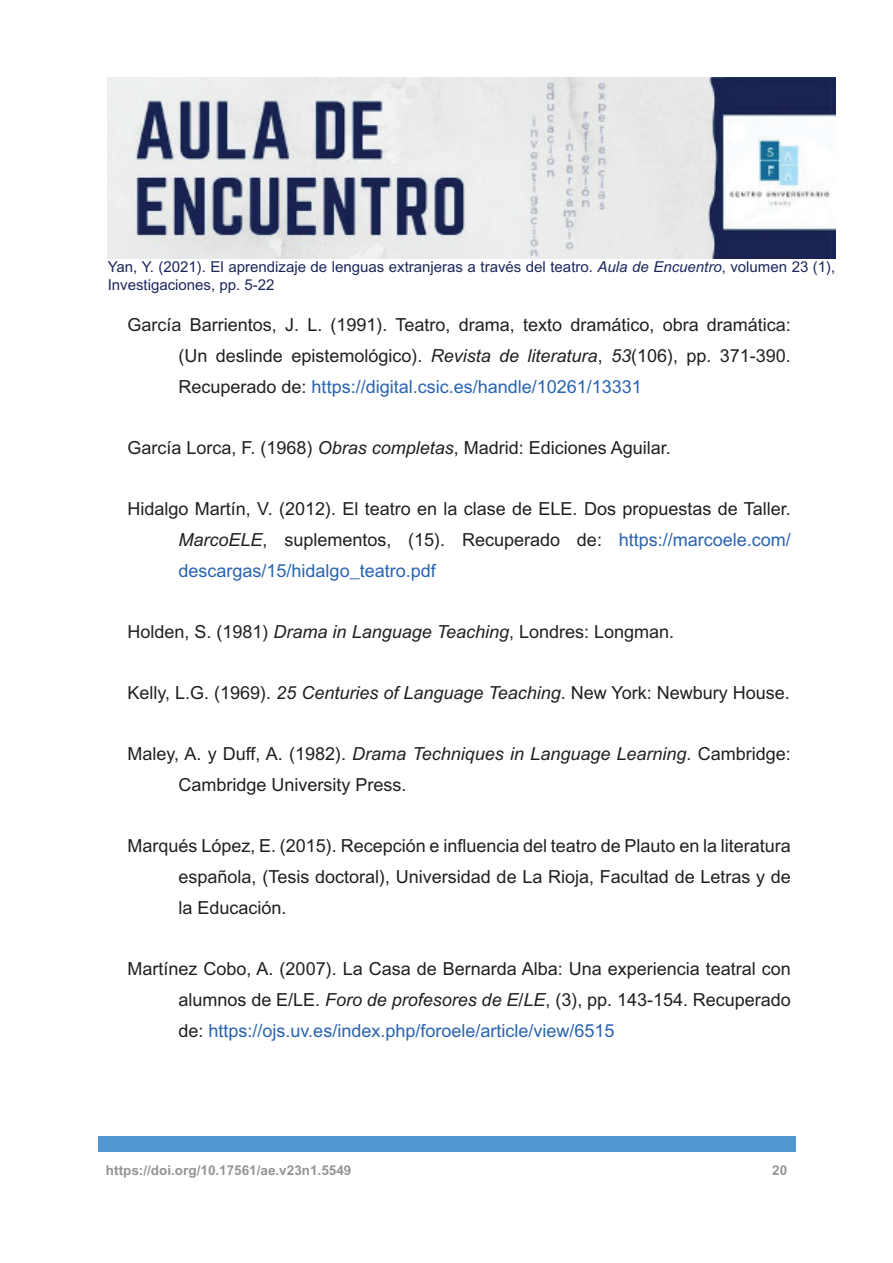
<style>
.page{position:relative;width:893px;height:1263px;background:#fff}
.page>*{position:absolute;margin:0;border:0;box-sizing:border-box;transform-origin:0 0}
.t1{font:18px/31px "Arial MT Std";color:#231f20;text-align:justify}
.t2{font:15px/18px "Arial MT Std";color:#1c275a}
.t3{font:700 13.5px "Arial MT Std";color:#939598}
.s1{font-style:italic}
.s2{color:#2864b0}
</style>
<div class="page">
<img style="left:108px;top:77px;width:727px;height:182px">
<div style="left:98px;top:1136px;width:697px;height:16px;background:#5198d2"></div>
<p class="t2" style="left:108px;top:258px;width:729px">Yan, Y. (2021). El aprendizaje de lenguas extranjeras a través del teatro. <span class="s1">Aula de Encuentro</span>, volumen 23 (1),<br>Investigaciones, pp. 5-22</p>
<p class="t1" style="left:179px;top:309px;width:614px;text-indent:-51px">García Barrientos, J. L. (1991). Teatro, drama, texto dramático, obra dramática: (Un deslinde epistemológico). <span class="s1">Revista de literatura</span>, <span class="s1">53</span>(106), pp. 371-390.<br>Recuperado de: <span class="s2">https://digital.csic.es/handle/10261/13331</span></p>
<p class="t1" style="left:128px;top:432px;width:545px">García Lorca, F. (1968) <span class="s1">Obras completas</span>, Madrid: Ediciones Aguilar.</p>
<p class="t1" style="left:179px;top:493px;width:614px;text-indent:-51px">Hidalgo Martín, V. (2012). El teatro en la clase de ELE. Dos propuestas de Taller.<br><span class="s1">MarcoELE</span>, suplementos, (15). Recuperado de: <span class="s2">https://marcoele.com/ descargas/15/hidalgo_teatro.pdf</span></p>
<p class="t1" style="left:128px;top:616px;width:548px">Holden, S. (1981) <span class="s1">Drama in Language Teaching</span>, Londres: Longman.</p>
<p class="t1" style="left:128px;top:677px;width:664px">Kelly, L.G. (1969). <span class="s1">25 Centuries of Language Teaching</span>. New York: Newbury House.</p>
<p class="t1" style="left:179px;top:738px;width:614px;text-indent:-51px">Maley, A. y Duff, A. (1982). <span class="s1">Drama Techniques in Language Learning</span>. Cambridge:<br>Cambridge University Press.</p>
<p class="t1" style="left:179px;top:830px;width:614px;text-indent:-51px">Marqués López, E. (2015). Recepción e influencia del teatro de Plauto en la literatura española, (Tesis doctoral), Universidad de La Rioja, Facultad de Letras y de la Educación.</p>
<p class="t1" style="left:179px;top:953px;width:614px;text-indent:-51px">Martínez Cobo, A. (2007). La Casa de Bernarda Alba: Una experiencia teatral con alumnos de E/LE. <span class="s1">Foro de profesores de E/LE</span>, (3), pp. 143-154. Recuperado de: <span class="s2">https://ojs.uv.es/index.php/foroele/article/view/6515</span></p>
<p class="t3" style="left:106px;top:1162px;width:247px">https://doi.org/10.17561/ae.v23n1.5549</p>
<p class="t3" style="left:772px;top:1162px;width:17px">20</p>
</div>
